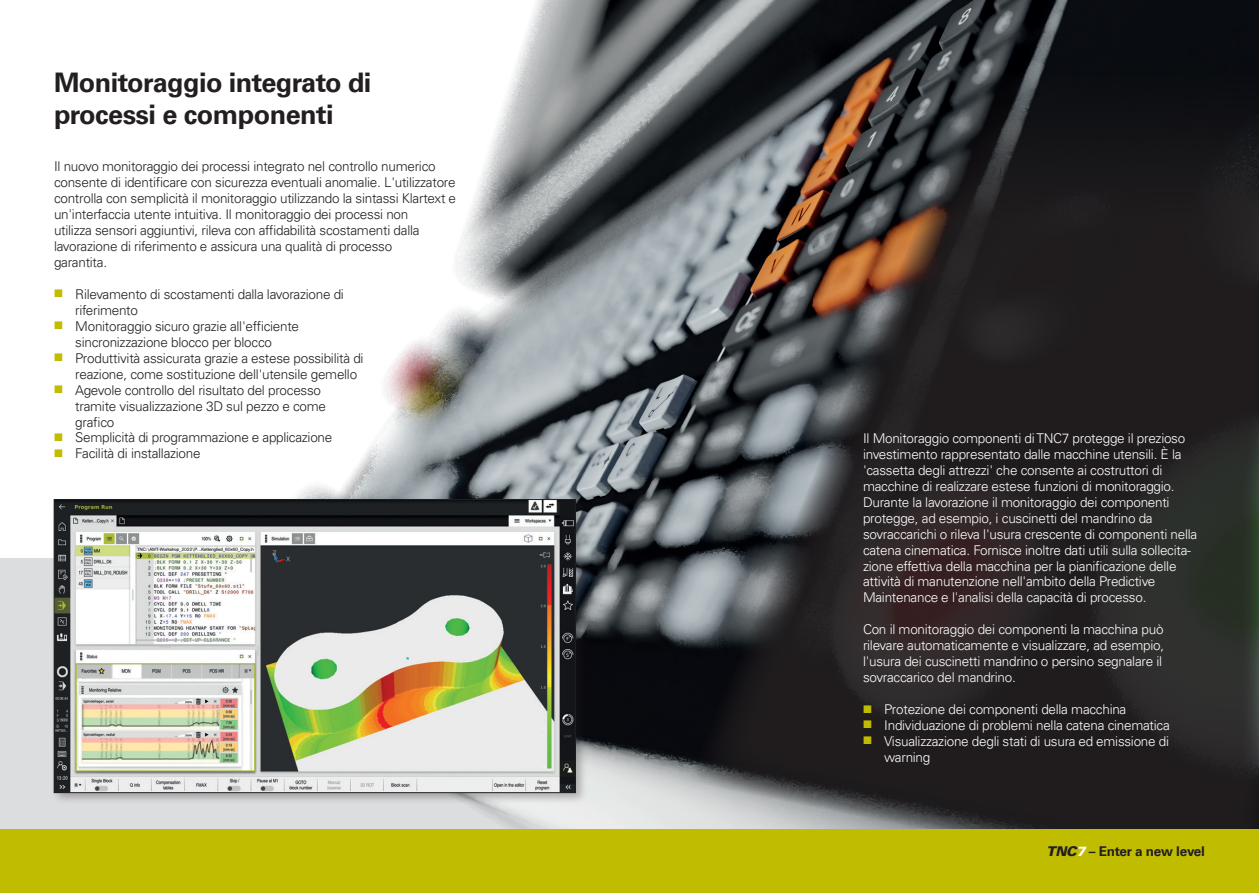
<style>
.page{position:relative;width:1259px;height:893px;background:#fff}
.page>*{position:absolute;margin:0;border:0;box-sizing:border-box;transform-origin:0 0}
.t1{font:700 27px/32px "Univers LT Pro 65";letter-spacing:-.02em;color:#231f20}
.t2{font:300 13.5px/15.9px "Univers LT Pro 45";letter-spacing:-.02em;color:#fff}
.t3{font:300 13.5px/15.9px "Univers LT Pro 45";letter-spacing:-.02em;color:#231f20}
.t4{font:700 13.5px "Univers LT Pro 65";letter-spacing:-.02em;color:#231f20}
.s1{font-family:"Univers LT Pro 75";font-weight:900;font-style:italic}
.s2{font-family:"Univers LT Pro 75";font-weight:900;font-style:italic;color:#fff}
</style>
<div class="page">
<div style="left:0;top:558px;width:1259px;height:274px;background:#dcdddf"></div>
<img style="left:298px;top:0;width:389px;height:829px">
<svg style="left:687px;top:0;width:572px;height:829px;background:#343232"></svg>
<div style="left:51px;top:496px;width:537px;height:309px;background:#231f20;opacity:.3"></div>
<img style="left:56px;top:501px;width:517px;height:290px">
<div style="left:54px;top:499px;width:521px;height:294px;border:1px solid #231f20"></div>
<div style="left:0;top:829px;width:642px;height:64px;background:#c0bc00"></div>
<div style="left:617px;top:829px;width:642px;height:64px;background:#c0bc00"></div>
<svg style="left:863px;top:705px;width:8px;height:7px"></svg>
<svg style="left:863px;top:721px;width:8px;height:7px"></svg>
<svg style="left:863px;top:737px;width:8px;height:7px"></svg>
<h1 class="t1" style="left:54px;top:65px;width:319px">Monitoraggio integrato di processi e componenti</h1>
<p class="t3" style="left:54px;top:158px;width:403px">Il nuovo monitoraggio dei processi integrato nel controllo numerico consente di identificare con sicurezza eventuali anomalie. L'utilizzatore controlla con semplicità il monitoraggio utilizzando la sintassi Klartext e un'interfaccia utente intuitiva. Il monitoraggio dei processi non<br>utilizza sensori aggiuntivi, rileva con affidabilità scostamenti dalla lavorazione di riferimento e assicura una qualità di processo<br>garantita.</p>
<p class="t3" style="left:75px;top:286px;width:290px">Rilevamento di scostamenti dalla lavorazione di riferimento<br>Monitoraggio sicuro grazie all'efficiente sincronizzazione blocco per blocco<br>Produttività assicurata grazie a estese possibilità di reazione, come sostituzione dell'utensile gemello Agevole controllo del risultato del processo tramite visualizzazione 3D sul pezzo e come grafico<br>Semplicità di programmazione e applicazione Facilità di installazione</p>
<p class="t2" style="left:863px;top:430px;width:336px">Il Monitoraggio componenti di TNC7 protegge il prezioso investimento rappresentato dalle macchine utensili. È la 'cassetta degli attrezzi' che consente ai costruttori di macchine di realizzare estese funzioni di monitoraggio.<br>Durante la lavorazione il monitoraggio dei componenti protegge, ad esempio, i cuscinetti del mandrino da sovraccarichi o rileva l'usura crescente di componenti nella catena cinematica. Fornisce inoltre dati utili sulla sollecita&shy;zione effettiva della macchina per la pianificazione delle attività di manutenzione nell'ambito della Predictive Maintenance e l'analisi della capacità di processo.</p>
<p class="t2" style="left:863px;top:621px;width:302px">Con il monitoraggio dei componenti la macchina può rilevare automaticamente e visualizzare, ad esempio, l'usura dei cuscinetti mandrino o persino segnalare il sovraccarico del mandrino.</p>
<p class="t2" style="left:884px;top:701px;width:287px">Protezione dei componenti della macchina Individuazione di problemi nella catena cinematica Visualizzazione degli stati di usura ed emissione di warning</p>
<p class="t4" style="left:1046px;top:842px;width:160px"><span class="s1">TNC</span><span class="s2">7</span> – Enter a new level</p>
</div>
